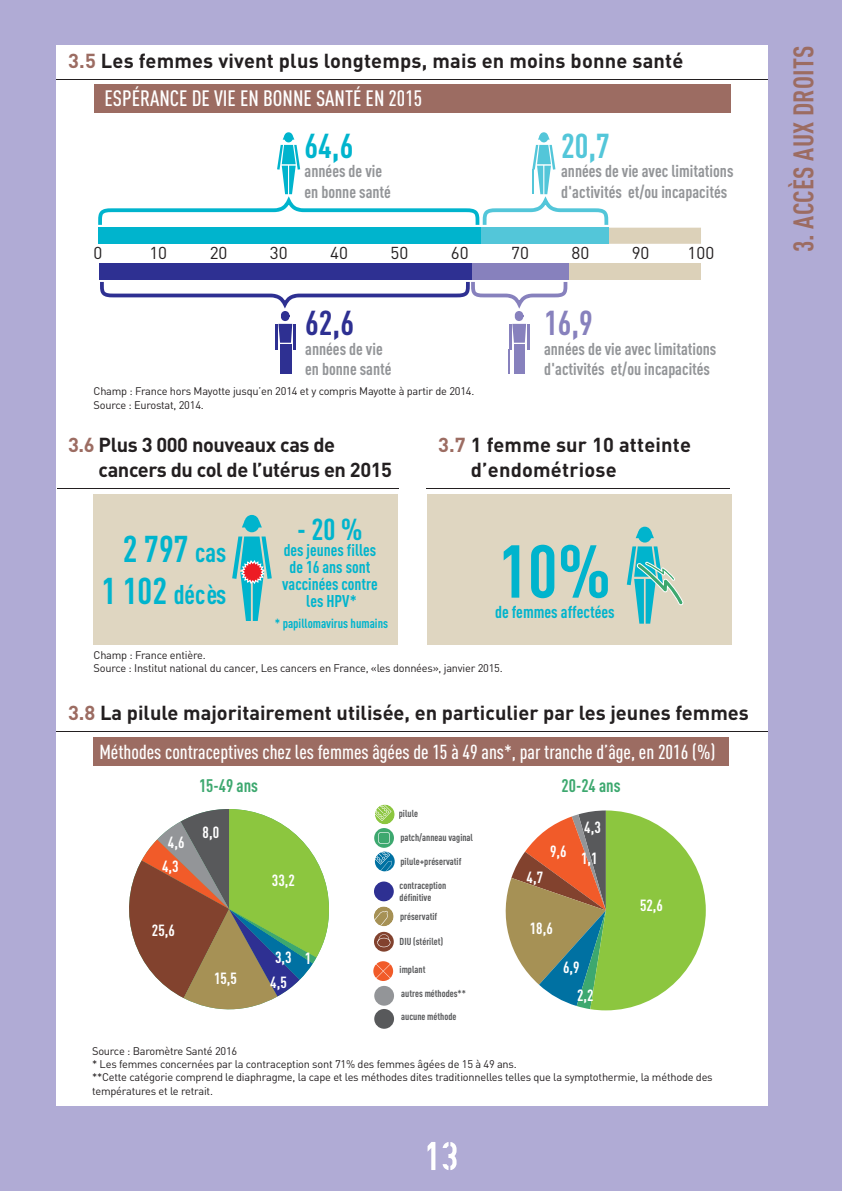
<style>
.page{position:relative;width:842px;height:1191px;background:#b0abd5}
.page>*{position:absolute;margin:0;border:0;box-sizing:border-box;transform-origin:0 0}
.t1{font:700 73.6px "DIN Cond";color:#00b4cd}
.t2{font:700 36.8px "DIN Cond";color:#00b4cd}
.t3{font:700 34.2px "DIN Cond";color:#53c6d9}
.t4{font:700 34.2px "DIN Cond";color:#00b4cd}
.t5{font:700 34.2px "DIN Cond";color:#8781bd}
.t6{font:700 34.2px "DIN Cond";color:#2e3092}
.t7{font:700 30px "DIN Cond";color:#00b4cd}
.t8{font:700 28px "DIN Cond";letter-spacing:.01em;color:#9c6c62}
.t9{font:700 26.8px "DIN Cond";color:#00b4cd}
.t10{font:500 22px "DIN Cond";color:#fff}
.t11{font:700 20px/25px "DIN";color:#231f20}
.t12{font:500 20px "DIN Cond";color:#fff}
.t13{font:700 20px/25px "DIN";letter-spacing:-.02em;color:#231f20}
.t14{font:700 18px "DIN Cond";color:#3da86f}
.t15{font:700 17.2px "DIN Cond";color:#00b4cd}
.t16{font:700 17px/20.4px "DIN Cond";color:#939598}
.t17{font:17px "DIN";color:#231f20}
.t18{font:700 16.8px/16.8px "DIN Cond";color:#00b4cd;text-align:center}
.t19{font:700 16px/25.8px "DIN Cond";color:#fff}
.t20{font:700 13px "DIN Cond";color:#00b4cd}
.t21{font:11px/13.2px "DIN";letter-spacing:-.02em;color:#231f20}
.t22{font:700 10px/11.6px "DIN Cond";color:#58595b}
.s1{color:#9c6c62}
.s2{font-size:26.8px}
.s3{font-size:36.8px}
</style>
<div class="page">
<div style="left:57px;top:45px;width:711px;height:1061px;background:#fff"></div>
<hr style="left:57px;top:79px;width:711px;height:1px;background:#231f20">
<hr style="left:57px;top:488px;width:341px;height:1px;background:#231f20">
<hr style="left:427px;top:488px;width:303px;height:1px;background:#231f20">
<div style="left:94px;top:85px;width:637px;height:28px;background:#9c6c62"></div>
<div style="left:98px;top:228px;width:603px;height:16px;background:#dcd1b9"></div>
<div style="left:98px;top:228px;width:383px;height:16px;background:#00b4cd"></div>
<div style="left:99px;top:263px;width:602px;height:17px;background:#dcd1b9"></div>
<div style="left:99px;top:263px;width:373px;height:17px;background:#2e3092"></div>
<div style="left:472px;top:263px;width:96px;height:17px;background:#8781bd"></div>
<div style="left:481px;top:228px;width:128px;height:16px;background:#53c6d9"></div>
<svg style="left:512px;top:324px;width:14px;height:19px"></svg>
<div style="left:515px;top:311px;width:8px;height:8px;background:#8781bd;border-radius:50%"></div>
<div style="left:515px;top:313px;width:8px;height:8px;background:#8781bd;border-radius:50%"></div>
<div style="left:514px;top:344px;width:5px;height:30px;background:#8781bd"></div>
<div style="left:520px;top:344px;width:5px;height:30px;background:#8781bd"></div>
<hr style="left:509px;top:324px;width:3px;height:25px;background:#8781bd">
<hr style="left:527px;top:324px;width:2px;height:25px;background:#8781bd">
<svg style="left:278px;top:324px;width:14px;height:19px"></svg>
<div style="left:281px;top:311px;width:8px;height:8px;background:#2e3092;border-radius:50%"></div>
<div style="left:281px;top:313px;width:8px;height:8px;background:#2e3092;border-radius:50%"></div>
<div style="left:280px;top:344px;width:5px;height:30px;background:#2e3092"></div>
<div style="left:286px;top:344px;width:5px;height:30px;background:#2e3092"></div>
<hr style="left:275px;top:324px;width:3px;height:25px;background:#2e3092">
<hr style="left:293px;top:324px;width:3px;height:25px;background:#2e3092">
<svg style="left:540px;top:132px;width:8px;height:9px"></svg>
<div style="left:540px;top:134px;width:8px;height:8px;background:#53c6d9;border-radius:50%"></div>
<svg style="left:508px;top:349px;width:1px;height:25px"></svg>
<svg style="left:100px;top:282px;width:467px;height:27px"></svg>
<svg style="left:284px;top:132px;width:9px;height:9px"></svg>
<div style="left:284px;top:134px;width:9px;height:8px;background:#00b4cd;border-radius:50%"></div>
<svg style="left:98px;top:135px;width:510px;height:90px"></svg>
<hr style="left:57px;top:731px;width:711px;height:1px;background:#231f20">
<svg style="left:129px;top:809px;width:200px;height:201px"></svg>
<svg style="left:505px;top:810px;width:201px;height:200px"></svg>
<svg style="left:375px;top:851px;width:20px;height:20px"></svg>
<svg style="left:373px;top:961px;width:20px;height:20px"></svg>
<div style="left:374px;top:986px;width:20px;height:19px;background:#939598;border-radius:50%"></div>
<div style="left:374px;top:1009px;width:20px;height:19px;background:#58595b;border-radius:50%"></div>
<svg style="left:375px;top:804px;width:20px;height:20px"></svg>
<svg style="left:375px;top:804px;width:16px;height:17px"></svg>
<div style="left:374px;top:931px;width:20px;height:20px;background:#82422e;border-radius:50%"></div>
<svg style="left:375px;top:932px;width:18px;height:17px"></svg>
<svg style="left:374px;top:828px;width:20px;height:20px"></svg>
<svg style="left:374px;top:906px;width:20px;height:20px"></svg>
<svg style="left:374px;top:911px;width:14px;height:15px"></svg>
<svg style="left:374px;top:962px;width:18px;height:18px"></svg>
<svg style="left:374px;top:832px;width:18px;height:40px"></svg>
<div style="left:94px;top:737px;width:635px;height:28px;background:#9c6c62"></div>
<div style="left:374px;top:881px;width:20px;height:20px;background:#2e3092;border-radius:50%"></div>
<div style="left:94px;top:494px;width:304px;height:150px;background:#dfd6c1"></div>
<div style="left:427px;top:494px;width:304px;height:150px;background:#dfd6c1"></div>
<svg style="left:638px;top:526px;width:13px;height:14px"></svg>
<div style="left:638px;top:529px;width:13px;height:13px;background:#00b4cd;border-radius:50%"></div>
<svg style="left:650px;top:531px;width:4px;height:7px"></svg>
<svg style="left:627px;top:546px;width:56px;height:77px"></svg>
<div style="left:245px;top:515px;width:14px;height:14px;background:#00b4cd;border-radius:50%"></div>
<div style="left:245px;top:518px;width:14px;height:14px;background:#00b4cd;border-radius:50%"></div>
<svg style="left:242px;top:520px;width:3px;height:7px"></svg>
<svg style="left:259px;top:520px;width:3px;height:7px"></svg>
<svg style="left:232px;top:536px;width:40px;height:85px"></svg>
<svg style="left:428px;top:1142px;width:29px;height:28px"></svg>
<h3 class="t11" style="left:68px;top:50px;width:617px"><span class="s1">3.5</span> Les femmes vivent plus longtemps, mais en moins bonne santé</h3>
<h3 class="t10" style="left:105px;top:91px;width:319px">ESPÉRANCE DE VIE EN BONNE SANTÉ EN 2015</h3>
<h3 class="t4" style="left:305px;top:133px;width:50px">64,6</h3>
<h3 class="t16" style="left:305px;top:163px;width:88px">années de vie en bonne santé</h3>
<h3 class="t3" style="left:561px;top:133px;width:50px">20,7</h3>
<h3 class="t16" style="left:561px;top:163px;width:174px">années de vie avec limitations d'activités et/ou incapacités</h3>
<h3 class="t17" style="left:94px;top:247px;width:10px">0</h3>
<h3 class="t17" style="left:149px;top:247px;width:19px">10</h3>
<h3 class="t17" style="left:210px;top:247px;width:19px">20</h3>
<h3 class="t17" style="left:270px;top:247px;width:19px">30</h3>
<h3 class="t17" style="left:330px;top:247px;width:19px">40</h3>
<h3 class="t17" style="left:391px;top:247px;width:19px">50</h3>
<h3 class="t17" style="left:451px;top:247px;width:19px">60</h3>
<h3 class="t17" style="left:511px;top:247px;width:19px">70</h3>
<h3 class="t17" style="left:571px;top:247px;width:19px">80</h3>
<h3 class="t17" style="left:632px;top:247px;width:19px">90</h3>
<h3 class="t17" style="left:687px;top:247px;width:28px">100</h3>
<h3 class="t6" style="left:305px;top:311px;width:50px">62,6</h3>
<h3 class="t16" style="left:305px;top:341px;width:88px">années de vie en bonne santé</h3>
<p class="t21" style="left:94px;top:386px;width:382px">Champ : France hors Mayotte jusqu’en 2014 et y compris Mayotte à partir de 2014.<br>Source : Eurostat, 2014.</p>
<h3 class="t5" style="left:544px;top:311px;width:50px">16,9</h3>
<h3 class="t16" style="left:544px;top:341px;width:174px">années de vie avec limitations d'activités et/ou incapacités</h3>
<h3 class="t13" style="left:98px;top:435px;width:295px;text-indent:-30px"><span class="s1">3.6</span> Plus 3 000 nouveaux cas de cancers du col de l’utérus en 2015</h3>
<h3 class="t11" style="left:471px;top:435px;width:222px;text-indent:-33px"><span class="s1">3.7</span> 1 femme sur 10 atteinte d’endométriose</h3>
<h2 class="t2" style="left:123px;top:536px;width:105px">2 797 <span class="s2">cas</span></h2>
<h3 class="t9" style="left:102px;top:584px;width:126px"><span class="s3">1 102</span> décès</h3>
<h3 class="t7" style="left:297px;top:518px;width:67px">- 20 %</h3>
<h3 class="t18" style="left:282px;top:544px;width:97px">des jeunes filles de 16 ans sont vaccinées contre les HPV*</h3>
<p class="t20" style="left:275px;top:619px;width:115px">* papillomavirus humains</p>
<h1 class="t1" style="left:498px;top:545px;width:114px">10%</h1>
<h3 class="t15" style="left:495px;top:606px;width:121px">de femmes affectées</h3>
<p class="t21" style="left:94px;top:650px;width:411px">Champ : France entière.<br>Source : Institut national du cancer, Les cancers en France, «les données», janvier 2015.</p>
<h3 class="t11" style="left:68px;top:703px;width:682px"><span class="s1">3.8</span> La pilule majoritairement utilisée, en particulier par les jeunes femmes</h3>
<h3 class="t12" style="left:99px;top:744px;width:618px">Méthodes contraceptives chez les femmes âgées de 15 à 49 ans*, par tranche d’âge, en 2016 (%)</h3>
<h3 class="t19" style="left:168px;top:831px;width:18px">4,6</h3>
<h3 class="t19" style="left:162px;top:855px;width:18px">4,3</h3>
<h3 class="t19" style="left:152px;top:919px;width:24px">25,6</h3>
<h3 class="t14" style="left:199px;top:779px;width:60px">15-49 ans</h3>
<h3 class="t14" style="left:562px;top:779px;width:60px">20-24 ans</h3>
<h3 class="t19" style="left:203px;top:821px;width:18px">8,0</h3>
<h3 class="t19" style="left:214px;top:967px;width:24px">15,5</h3>
<h3 class="t19" style="left:272px;top:869px;width:24px">33,2</h3>
<h3 class="t19" style="left:270px;top:946px;width:42px;text-indent:5px">3,3 1<br>4,5</h3>
<p class="t22" style="left:399px;top:808px;width:21px">pilule</p>
<p class="t22" style="left:401px;top:857px;width:62px">pilule+préservatif</p>
<p class="t22" style="left:400px;top:833px;width:74px">patch/anneau vaginal</p>
<p class="t22" style="left:400px;top:880px;width:48px">contraception définitive</p>
<p class="t22" style="left:400px;top:936px;width:45px">DIU (stérilet)</p>
<p class="t22" style="left:400px;top:912px;width:39px">préservatif</p>
<p class="t22" style="left:400px;top:965px;width:27px">implant</p>
<p class="t22" style="left:401px;top:989px;width:66px">autres méthodes**</p>
<p class="t22" style="left:401px;top:1012px;width:57px">aucune méthode</p>
<h3 class="t19" style="left:527px;top:866px;width:18px">4,7</h3>
<h3 class="t19" style="left:550px;top:840px;width:18px">9,6</h3>
<h3 class="t19" style="left:530px;top:917px;width:24px">18,6</h3>
<h3 class="t19" style="left:584px;top:816px;width:18px">4,3</h3>
<h3 class="t19" style="left:581px;top:847px;width:18px">1,1</h3>
<h3 class="t19" style="left:563px;top:956px;width:18px">6,9</h3>
<h3 class="t19" style="left:577px;top:984px;width:18px">2,2</h3>
<h3 class="t19" style="left:640px;top:894px;width:24px">52,6</h3>
<p class="t21" style="left:92px;top:1045px;width:622px">Source : Baromètre Santé 2016<br>* Les femmes concernées par la contraception sont 71% des femmes âgées de 15 à 49 ans.<br>**Cette catégorie comprend le diaphragme, la cape et les méthodes dites traditionnelles telles que la symptothermie, la méthode des températures et le retrait.</p>
<h3 class="t8" style="left:794px;top:252px;width:208px;rotate:-90deg">3. ACCÈS AUX DROITS</h3>
</div>
